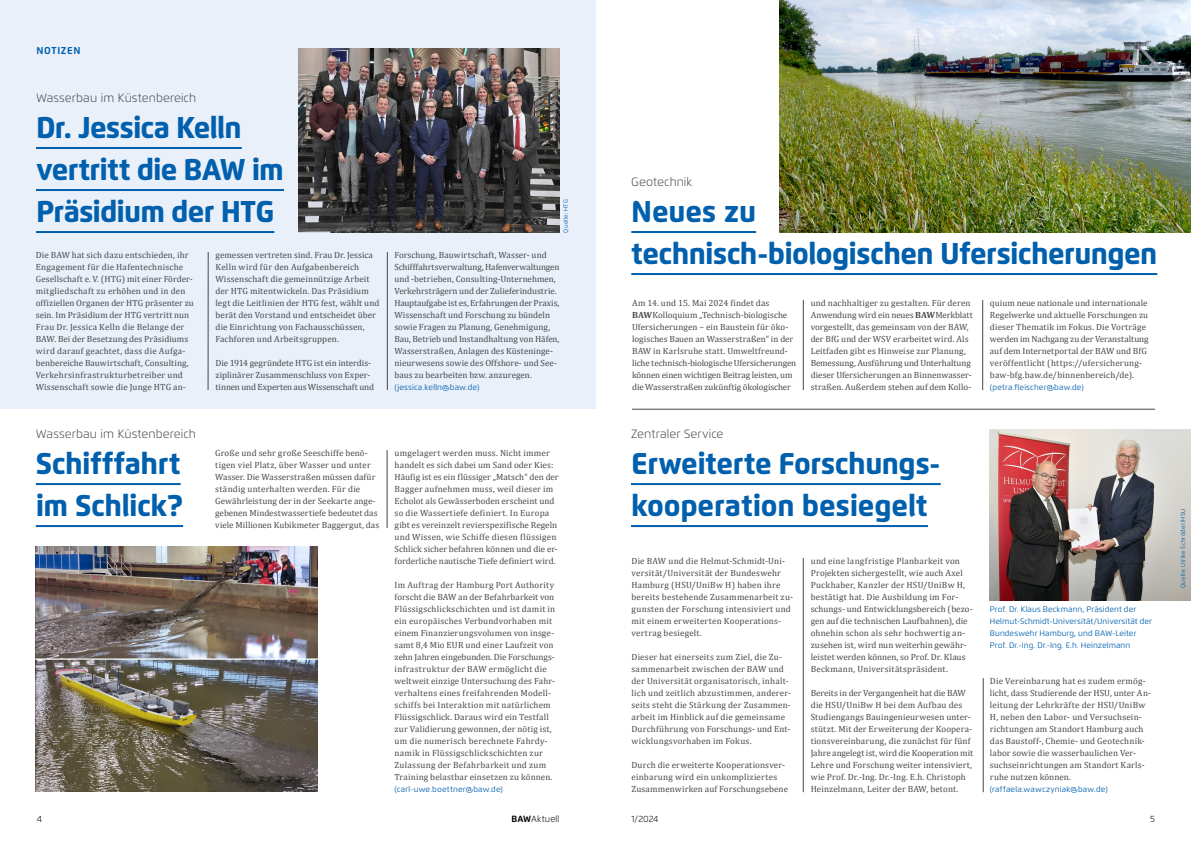
<style>
.page{position:relative;width:1191px;height:842px;background:#fff}
.page>*{position:absolute;margin:0;border:0;box-sizing:border-box;transform-origin:0 0}
.Headline_Notiz_links_nicht_im_TOC_H2{font:800 30px/42px "Flexo";letter-spacing:-.025em;color:#0060ad}
.Headline_Notiz_rechts_nicht_im_TOC_H2{font:800 30px/42px "Flexo";letter-spacing:-.02em;color:#0060ad}
.Abteilung_links_p{font:300 12px "Flexo";letter-spacing:.005em;color:#484847}
.t1{font:12px "Flexo Light 3";color:#484847}
.Abteilung_rechts_p{font:300 12px "Flexo";color:#484847}
.Headline_Rubrik_links_H1{font:700 10px "Flexo";letter-spacing:.06em;color:#0060ad}
.Copytext_normal_p{font:9px/12px "Cambria";letter-spacing:.015em;color:#484847}
.Copytext_normal_p-2{font:9px/12px "Cambria";letter-spacing:-.005em;color:#484847}
.t2{font:9px "Flexo Light 2";letter-spacing:.005em;color:#000}
.t3{font:300 9px "Flexo";color:#000}
.Copytext_Ansprechperson_Name_Mail_P{font:8px/12px "Flexo";letter-spacing:.015em;color:#0060ad}
.t4{font:6px "Flexo";letter-spacing:.035em;color:#0060ad}
.t5{font:6px "Flexo Regular 3";letter-spacing:.03em;color:#0060ad}
.s1{font-family:"Cambria 2"}
.s2{font-weight:700}
.s3{font-family:"Flexo Bold 2"}
</style>
<div class="page">
<div style="left:0;top:0;width:595px;height:408px;background:#e9f0fa"></div>
<hr style="left:208px;top:252px;width:1px;height:138px;background:#484847">
<hr style="left:387px;top:252px;width:1px;height:138px;background:#484847">
<hr style="left:36px;top:147px;width:206px;height:2px;background:#0060ad">
<hr style="left:36px;top:189px;width:248px;height:2px;background:#0060ad">
<hr style="left:36px;top:231px;width:238px;height:2px;background:#0060ad">
<img style="left:298px;top:48px;width:261px;height:184px">
<hr style="left:36px;top:483px;width:145px;height:2px;background:#0060ad">
<hr style="left:36px;top:525px;width:147px;height:2px;background:#0060ad">
<img style="left:36px;top:546px;width:281px;height:246px">
<hr style="left:387px;top:450px;width:1px;height:78px;background:#484847">
<hr style="left:631px;top:231px;width:125px;height:2px;background:#0060ad">
<hr style="left:631px;top:273px;width:526px;height:2px;background:#0060ad">
<img style="left:780px;top:0;width:411px;height:232px">
<hr style="left:803px;top:300px;width:1px;height:90px;background:#484847">
<hr style="left:982px;top:300px;width:1px;height:90px;background:#484847">
<hr style="left:632px;top:409px;width:523px;height:1px;background:#484847">
<hr style="left:631px;top:483px;width:309px;height:2px;background:#0060ad">
<hr style="left:631px;top:525px;width:297px;height:2px;background:#0060ad">
<img style="left:990px;top:429px;width:201px;height:171px">
<hr style="left:803px;top:558px;width:1px;height:234px;background:#484847">
<hr style="left:983px;top:678px;width:1px;height:114px;background:#484847">
<h1 class="Headline_Rubrik_links_H1" style="left:36px;top:45px;width:45px">NOTIZEN</h1>
<h2 class="t1" style="left:36px;top:91px;width:161px">Wasserbau im Küstenbereich</h2>
<h1 class="Headline_Notiz_links_nicht_im_TOC_H2" style="left:36px;top:106px;width:249px">Dr. Jessica Kelln vertritt die BAW im<br>Präsidium der HTG</h1>
<p class="Copytext_normal_p" style="left:36px;top:249px;width:160px">Die BAW hat sich dazu entschieden, ihr Engagement für die Hafentechnische <span class="s1">Gesellschaft e. V. (HTG) mit einer Förder&shy;</span>mitgliedschaft zu erhöhen und in den offiziellen Organen der HTG präsenter zu sein. Im Präsidium der HTG vertritt nun Frau Dr. Jessica Kelln die Belange der BAW. Bei der Besetzung des Präsidiums wird darauf geachtet, dass die Aufga&shy;benbereiche Bauwirtschaft, Consulting, Verkehrsinfrastrukturbetreiber und Wissenschaft sowie die Junge HTG an-</p>
<p class="Copytext_normal_p" style="left:215px;top:249px;width:165px">gemessen vertreten sind. Frau Dr. Jessica Kelln wird für den Aufgabenbereich Wissenschaft die gemeinnützige Arbeit der HTG mitentwickeln. Das Präsidium legt die Leitlinien der HTG fest, wählt und berät den Vorstand und entscheidet über die Einrichtung von Fachausschüssen, Fachforen und Arbeitsgruppen.</p>
<p class="Copytext_normal_p-2" style="left:215px;top:357px;width:160px">Die 1914 gegründete HTG ist ein interdis&shy;ziplinärer Zusammenschluss von Exper&shy;tinnen und Experten aus Wissenschaft und</p>
<p class="t5" style="left:562px;top:233px;width:34px;rotate:-90deg">Quelle: HTG</p>
<p class="Copytext_normal_p" style="left:394px;top:249px;width:166px">Forschung, Bauwirtschaft, Wasser- und Schifffahrtsverwaltung, Hafenverwaltungen und -betrieben, Consulting-Unternehmen, Verkehrsträgern und der Zulieferindustrie.<br>Hauptaufgabe ist es, Erfahrungen der Praxis, Wissenschaft und Forschung zu bündeln sowie Fragen zu Planung, Genehmigung, Bau, Betrieb und Instandhaltung von Häfen, Wasserstraßen, Anlagen des Küsteninge&shy;nieurwesens sowie des Offshore- und See&shy;baus zu bearbeiten bzw. anzuregen.</p>
<p class="Copytext_Ansprechperson_Name_Mail_P" style="left:394px;top:381px;width:87px">(jessica.kelln@baw.de)</p>
<p class="Abteilung_rechts_p" style="left:36px;top:427px;width:161px">Wasserbau im Küstenbereich</p>
<h2 class="Headline_Notiz_rechts_nicht_im_TOC_H2" style="left:36px;top:442px;width:149px">Schifffahrt im Schlick?</h2>
<p class="Copytext_normal_p" style="left:215px;top:447px;width:165px">Große und sehr große Seeschiffe benö&shy;tigen viel Platz, über Wasser und unter Wasser. Die Wasserstraßen müssen dafür ständig unterhalten werden. Für die Gewährleistung der in der Seekarte ange&shy;gebenen Mindestwassertiefe bedeutet das viele Millionen Kubikmeter Baggergut, das</p>
<p class="Copytext_normal_p" style="left:394px;top:447px;width:166px">umgelagert werden muss. Nicht immer handelt es sich dabei um Sand oder Kies:<br>Häufig ist es ein flüssiger „Matsch“ den der Bagger aufnehmen muss, weil dieser im Echolot als Gewässerboden erscheint und so die Wassertiefe definiert. In Europa gibt es vereinzelt revierspezifische Regeln und Wissen, wie Schiffe diesen flüssigen Schlick sicher befahren können und die er&shy;forderliche nautische Tiefe definiert wird.</p>
<p class="Copytext_normal_p" style="left:394px;top:579px;width:162px">Im Auftrag der Hamburg Port Authority forscht die BAW an der Befahrbarkeit von Flüssigschlickschichten und ist damit in ein europäisches Verbundvorhaben mit einem Finanzierungsvolumen von insge&shy;samt 8,4 Mio EUR und einer Laufzeit von zehn Jahren eingebunden. Die Forschungs&shy;infrastruktur der BAW ermöglicht die weltweit einzige Untersuchung des Fahr&shy;verhaltens eines freifahrenden Modell&shy;schiffs bei Interaktion mit natürlichem Flüssigschlick. Daraus wird ein Testfall zur Validierung gewonnen, der nötig ist, um die numerisch berechnete Fahrdy&shy;namik in Flüssigschlickschichten zur Zulassung der Befahrbarkeit und zum Training belastbar einsetzen zu können.</p>
<p class="Copytext_Ansprechperson_Name_Mail_P" style="left:394px;top:783px;width:110px">(carl-uwe.boettner@baw.de)</p>
<p class="Abteilung_links_p" style="left:631px;top:175px;width:63px">Geotechnik</p>
<h2 class="Headline_Notiz_links_nicht_im_TOC_H2" style="left:631px;top:190px;width:527px">Neues zu<br>technisch-biologischen Ufersicherungen</h2>
<p class="Copytext_normal_p" style="left:632px;top:297px;width:166px">Am 14. und 15. Mai 2024 findet das <span class="s2">BAW</span>Kolloquium „Technisch-biologische Ufersicherungen – ein Baustein für öko&shy;logisches Bauen an Wasserstraßen“ in der BAW in Karlsruhe statt. Umweltfreund&shy;liche technisch-biologische Ufersicherungen können einen wichtigen Beitrag leisten, um die Wasserstraßen zukünftig ökologischer</p>
<p class="Copytext_normal_p" style="left:810px;top:297px;width:164px">und nachhaltiger zu gestalten. Für deren Anwendung wird ein neues <span class="s2">BAW</span>Merkblatt vorgestellt, das gemeinsam von der BAW, der BfG und der WSV erarbeitet wird. Als Leitfaden gibt es Hinweise zur Planung, Bemessung, Ausführung und Unterhaltung dieser Ufersicherungen an Binnenwasser&shy;straßen. Außerdem stehen auf dem Kollo-</p>
<p class="Copytext_normal_p" style="left:990px;top:297px;width:160px">quium neue nationale und internationale Regelwerke und aktuelle Forschungen zu dieser Thematik im Fokus. Die Vorträge werden im Nachgang zu der Veranstaltung auf dem Internetportal der BAW und BfG veröffentlicht (https://ufersicherung&shy;baw-bfg.baw.de/binnenbereich/de).</p>
<p class="Copytext_Ansprechperson_Name_Mail_P" style="left:990px;top:381px;width:95px">(petra.fleischer@baw.de)</p>
<p class="Abteilung_links_p" style="left:631px;top:427px;width:94px">Zentraler Service</p>
<h2 class="Headline_Notiz_links_nicht_im_TOC_H2" style="left:631px;top:442px;width:311px">Erweiterte Forschungs&shy;kooperation besiegelt</h2>
<p class="Copytext_normal_p" style="left:631px;top:555px;width:163px">Die BAW und die Helmut-Schmidt-Uni&shy;versität/Universität der Bundeswehr Hamburg (HSU/UniBw H) haben ihre bereits bestehende Zusammenarbeit zu&shy;gunsten der Forschung intensiviert und mit einem erweiterten Kooperations&shy;vertrag besiegelt.</p>
<p class="Copytext_normal_p" style="left:631px;top:651px;width:161px">Dieser hat einerseits zum Ziel, die Zu&shy;sammenarbeit zwischen der BAW und der Universität organisatorisch, inhalt&shy;lich und zeitlich abzustimmen, anderer&shy;seits steht die Stärkung der Zusammen&shy;arbeit im Hinblick auf die gemeinsame Durchführung von Forschungs- und Ent&shy;wicklungsvorhaben im Fokus.</p>
<p class="Copytext_normal_p" style="left:631px;top:759px;width:158px">Durch die erweiterte Kooperationsver&shy;einbarung wird ein unkompliziertes<br>Zusammenwirken auf Forschungsebene</p>
<p class="Copytext_normal_p" style="left:810px;top:555px;width:164px">und eine langfristige Planbarkeit von Projekten sichergestellt, wie auch Axel Puckhaber, Kanzler der HSU/UniBw H, bestätigt hat. Die Ausbildung im For&shy;schungs- und Entwicklungsbereich (bezo&shy;gen auf die technischen Laufbahnen), die ohnehin schon als sehr hochwertig an&shy;zusehen ist, wird nun weiterhin gewähr&shy;leistet werden können, so Prof. Dr. Klaus Beckmann, Universitätspräsident.</p>
<p class="Copytext_normal_p" style="left:810px;top:687px;width:164px">Bereits in der Vergangenheit hat die BAW die HSU/UniBw H bei dem Aufbau des Studiengangs Bauingenieurwesen unter&shy;stützt. Mit der Erweiterung der Koopera&shy;tionsvereinbarung, die zunächst für fünf Jahre angelegt ist, wird die Kooperation mit Lehre und Forschung weiter intensiviert, wie Prof. Dr.-Ing. Dr.-Ing. E.h. Christoph Heinzelmann, Leiter der BAW, betont.</p>
<p class="Copytext_Ansprechperson_Name_Mail_P" style="left:990px;top:603px;width:164px">Prof. Dr. Klaus Beckmann, Präsident der Helmut-Schmidt-Universität/Universität der Bundeswehr Hamburg, und BAW-Leiter Prof. Dr.-Ing. Dr.-Ing. E.h. Heinzelmann</p>
<p class="Copytext_normal_p" style="left:990px;top:675px;width:163px">Die Vereinbarung hat es zudem ermög&shy;licht, dass Studierende der HSU, unter An&shy;leitung der Lehrkräfte der HSU/UniBw H, neben den Labor- und Versuchsein&shy;richtungen am Standort Hamburg auch das Baustoff-, Chemie- und Geotechnik&shy;labor sowie die wasserbaulichen Ver&shy;suchseinrichtungen am Standort Karls&shy;ruhe nutzen können.</p>
<p class="Copytext_Ansprechperson_Name_Mail_P" style="left:990px;top:783px;width:119px">(raffaela.wawczyniak@baw.de)</p>
<p class="t3" style="left:37px;top:813px;width:7px">4</p>
<p class="t2" style="left:511px;top:813px;width:49px"><span class="s3">BAW</span>Aktuell</p>
<p class="t2" style="left:631px;top:813px;width:29px">1/2024</p>
<p class="t3" style="left:1150px;top:813px;width:6px">5</p>
<p class="t4" style="left:1179px;top:588px;width:81px;rotate:-90deg">Quelle: Ulrike Schröder/HSU</p>
</div>
